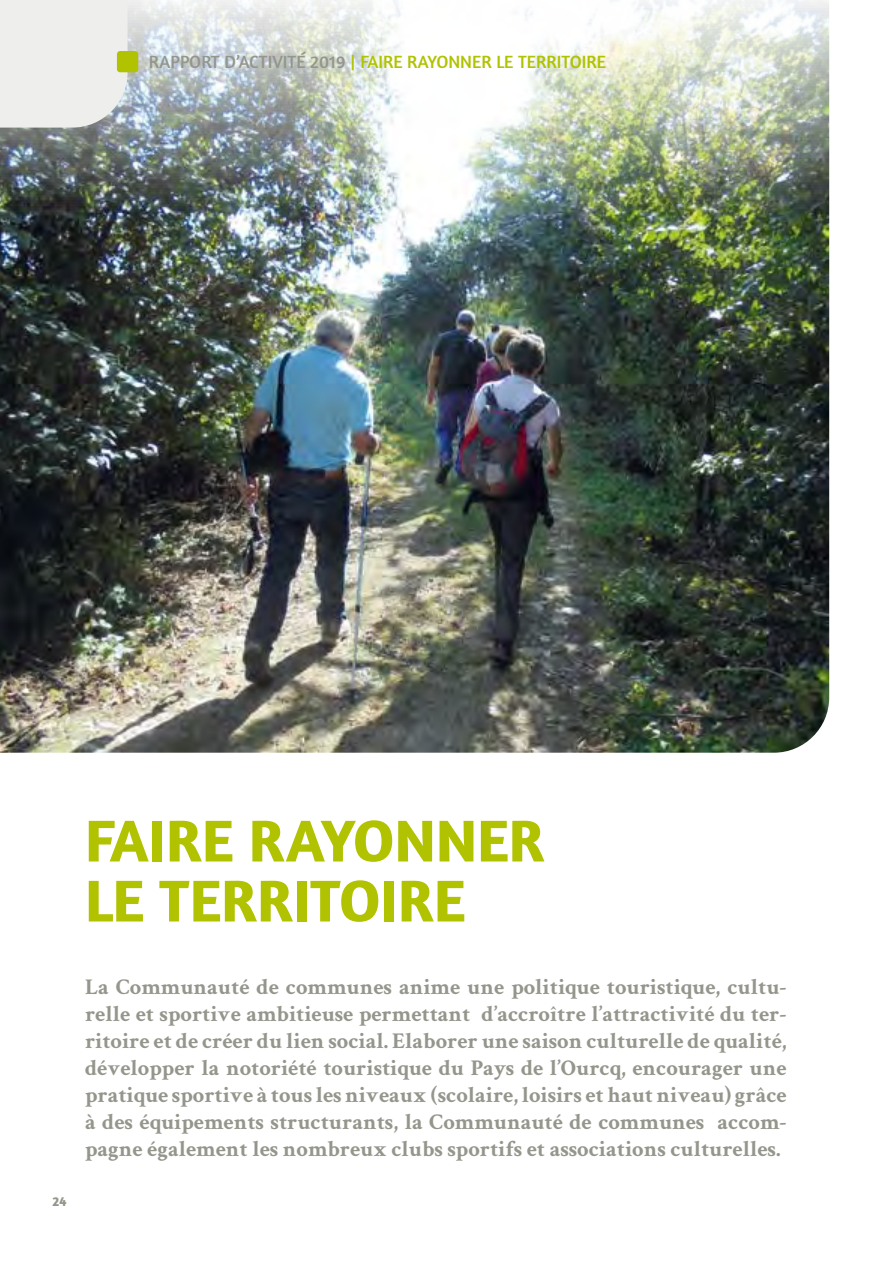
<style>
.page{position:relative;width:893px;height:1263px;background:#fff}
.page>*{position:absolute;margin:0;border:0;box-sizing:border-box;transform-origin:0 0}
.t1{font:700 60px/60px "Amaranth";color:#b1c200}
.t2{font:700 22.5px/27px "Crimson Text";color:#94968c;text-align:justify}
.t3{font:18px "Amaranth";color:#b1c200}
.t4{font:700 13.5px "Amaranth";color:#94968c}
.s1{color:#94968c}
</style>
<div class="page">
<img style="left:0;top:0;width:829px;height:753px">
<div style="left:0;top:0;width:128px;height:128px;background:#eeeeec"></div>
<div style="left:117px;top:51px;width:21px;height:21px;background:#b1c200;border-radius:3px"></div>
<p class="t3" style="left:149px;top:51px;width:459px"><span class="s1">RAPPORT D’ACTIVITÉ 2019</span> | FAIRE RAYONNER LE TERRITOIRE</p>
<h1 class="t1" style="left:85px;top:809px;width:461px">FAIRE RAYONNER<br>LE TERRITOIRE</h1>
<p class="t4" style="left:53px;top:1193px;width:15px">24</p>
<p class="t2" style="left:85px;top:972px;width:703px">La Communauté de communes anime une politique touristique, cultu&shy;relle et sportive ambitieuse permettant d’accroître l’attractivité du ter&shy;ritoire et de créer du lien social. Elaborer une saison culturelle de qualité, développer la notoriété touristique du Pays de l’Ourcq, encourager une pratique sportive à tous les niveaux (scolaire, loisirs et haut niveau) grâce à des équipements structurants, la Communauté de communes accom&shy;pagne également les nombreux clubs sportifs et associations culturelles.</p>
</div>
